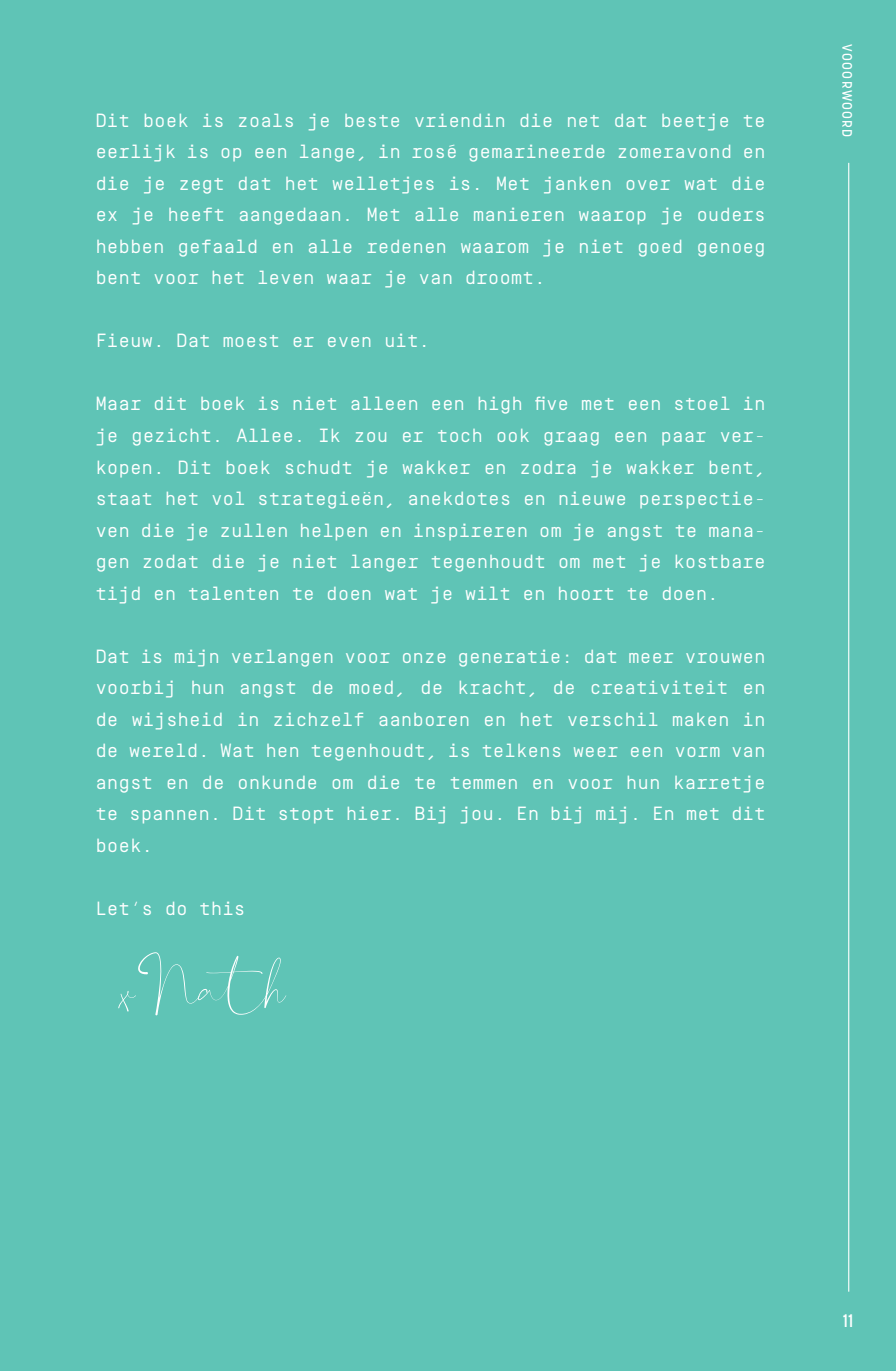
<style>
.page{position:relative;width:896px;height:1371px;background:#fff}
.page>*{position:absolute;margin:0;border:0;box-sizing:border-box;transform-origin:0 0}
.t1{font:81px "Eliss";color:#fff}
.t2{font:19.12px/31.5px "Simplon BP Mono";letter-spacing:-.005em;color:#fff;text-align:justify}
.t3{font:500 18px "Korolev";color:#fff}
.t4{font:500 13.5px "Korolev";letter-spacing:.1em;color:#fff}
</style>
<div class="page">
<div style="left:0;top:0;width:895px;height:1371px;background:#5fc4b6"></div>
<hr style="left:847px;top:163px;width:2px;height:1128px;background:#fff">
<p class="t2" style="left:95px;top:104px;width:671px">Dit boek is zoals je beste vriendin die net dat beetje te eerlijk is op een lange, in rosé gemarineerde zomeravond en die je zegt dat het welletjes is. Met janken over wat die ex je heeft aangedaan. Met alle manieren waarop je ouders hebben gefaald en alle redenen waarom je niet goed genoeg bent voor het leven waar je van droomt.</p>
<p class="t2" style="left:95px;top:324px;width:336px">Fieuw. Dat moest er even uit.</p>
<p class="t2" style="left:95px;top:387px;width:671px">Maar dit boek is niet alleen een high five met een stoel in je gezicht. Allee. Ik zou er toch ook graag een paar ver&shy;kopen. Dit boek schudt je wakker en zodra je wakker bent, staat het vol strategieën, anekdotes en nieuwe perspectie&shy;ven die je zullen helpen en inspireren om je angst te mana&shy;gen zodat die je niet langer tegenhoudt om met je kostbare tijd en talenten te doen wat je wilt en hoort te doen.</p>
<p class="t2" style="left:95px;top:639px;width:671px">Dat is mijn verlangen voor onze generatie: dat meer vrouwen voorbij hun angst de moed, de kracht, de creativiteit en de wijsheid in zichzelf aanboren en het verschil maken in de wereld. Wat hen tegenhoudt, is telkens weer een vorm van angst en de onkunde om die te temmen en voor hun karretje te spannen. Dit stopt hier. Bij jou. En bij mij. En met dit boek.</p>
<p class="t2" style="left:95px;top:891px;width:152px">Let’s do this</p>
<h1 class="t1" style="left:121px;top:934px;width:166px">xNath</h1>
<p class="t4" style="left:855px;top:44px;width:94px;rotate:90deg">VOOORWOORD</p>
<p class="t3" style="left:842px;top:1309px;width:12px">11</p>
</div>
